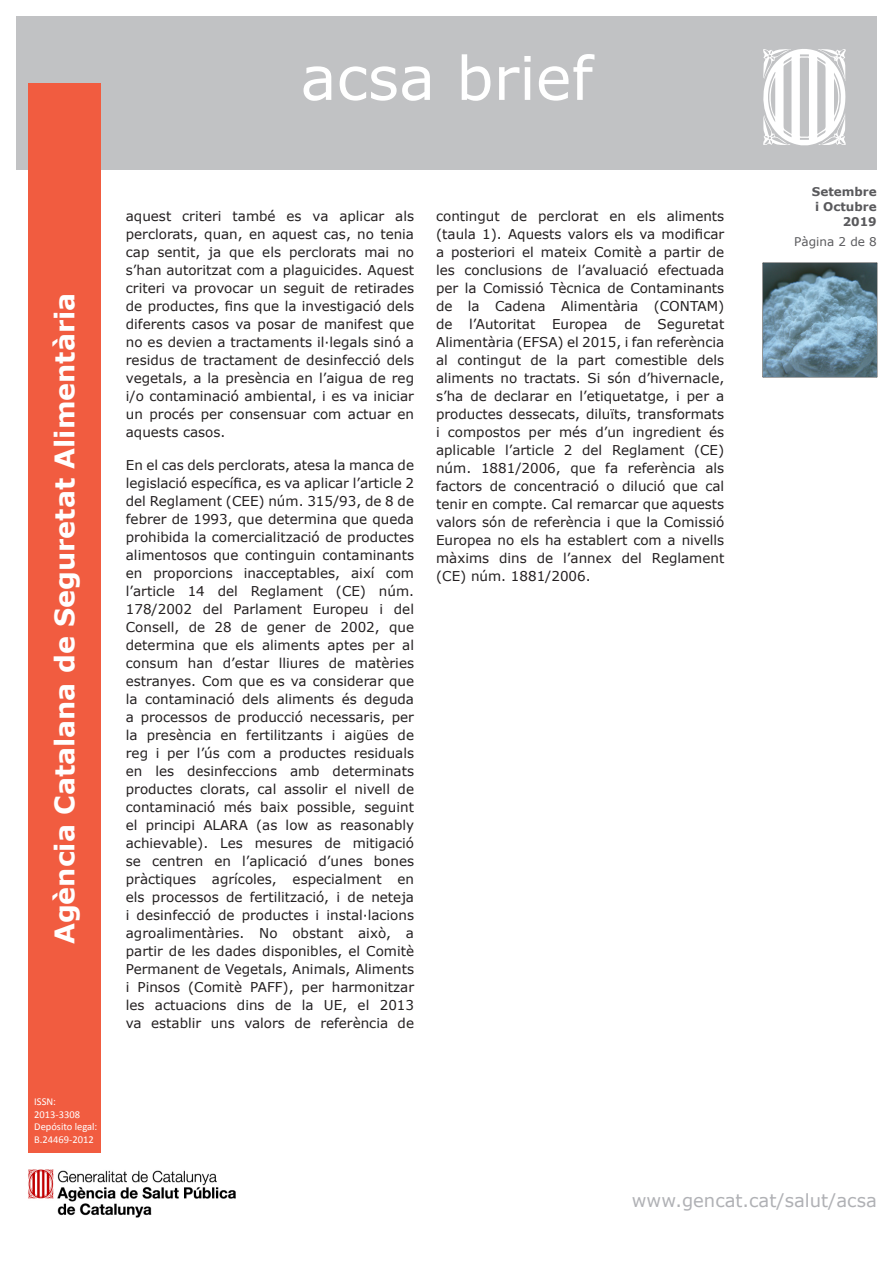
<style>
.page{position:relative;width:893px;height:1263px;background:#fff}
.page>*{position:absolute;margin:0;border:0;box-sizing:border-box;transform-origin:0 0}
.t1{font:60px "Verdana";color:#fff}
.t2{font:700 27px "Verdana";color:#fff}
.t3{font:18px "Verdana";color:#b0b1b5}
.Cuerpo_texto{font:13.5px/18px "Verdana";color:#231f20;text-align:justify}
.Títulos{font:700 12px "Verdana";color:#5a5a5d}
.Títulos-2{font:12px "Verdana";color:#5a5a5d}
.t4{font:10.5px/12.6px "Calibri";color:#fff}
</style>
<div class="page">
<div style="left:16px;top:17px;width:861px;height:153px;background:#c1c2c4"></div>
<div style="left:29px;top:84px;width:72px;height:1069px;background:#f15c40"></div>
<svg style="left:763px;top:49px;width:83px;height:96px"></svg>
<img style="left:28px;top:1169px;width:208px;height:49px">
<svg style="left:762px;top:262px;width:115px;height:116px"></svg>
<img style="left:763px;top:263px;width:114px;height:114px">
<h1 class="t1" style="left:300px;top:40px;width:294px">acsa brief</h1>
<h2 class="t2" style="left:47px;top:944px;width:653px;rotate:-90deg">Agència Catalana de Seguretat Alimentària</h2>
<p class="t4" style="left:34px;top:1095px;width:65px">ISSN:<br>2013-3308<br>Depósito legal:<br>B.24469-2012</p>
<p class="Cuerpo_texto" style="left:126px;top:207px;width:290px">aquest criteri també es va aplicar als perclorats, quan, en aquest cas, no tenia cap sentit, ja que els perclorats mai no s’han autoritzat com a plaguicides. Aquest criteri va provocar un seguit de retirades de productes, fins que la investigació dels diferents casos va posar de manifest que no es devien a tractaments il·legals sinó a residus de tractament de desinfecció dels vegetals, a la presència en l’aigua de reg i/o contaminació ambiental, i es va iniciar un procés per consensuar com actuar en aquests casos.</p>
<p class="Cuerpo_texto" style="left:126px;top:456px;width:290px">En el cas dels perclorats, atesa la manca de legislació específica, es va aplicar l’article 2 del Reglament (CEE) núm. 315/93, de 8 de febrer de 1993, que determina que queda prohibida la comercialització de productes alimentosos que continguin contaminants en proporcions inacceptables, així com l’article 14 del Reglament (CE) núm.<br>178/2002 del Parlament Europeu i del Consell, de 28 de gener de 2002, que determina que els aliments aptes per al consum han d’estar lliures de matèries estranyes. Com que es va considerar que la contaminació dels aliments és deguda a processos de producció necessaris, per la presència en fertilitzants i aigües de reg i per l’ús com a productes residuals en les desinfeccions amb determinats productes clorats, cal assolir el nivell de contaminació més baix possible, seguint el principi ALARA (as low as reasonably achievable). Les mesures de mitigació se centren en l’aplicació d’unes bones pràctiques agrícoles, especialment en els processos de fertilització, i de neteja i desinfecció de productes i instal·lacions agroalimentàries. No obstant això, a partir de les dades disponibles, el Comitè Permanent de Vegetals, Animals, Aliments i Pinsos (Comitè PAFF), per harmonitzar les actuacions dins de la UE, el 2013 va establir uns valors de referència de</p>
<p class="Cuerpo_texto" style="left:436px;top:207px;width:290px">contingut de perclorat en els aliments (taula 1). Aquests valors els va modificar a posteriori el mateix Comitè a partir de les conclusions de l’avaluació efectuada per la Comissió Tècnica de Contaminants de la Cadena Alimentària (CONTAM) de l’Autoritat Europea de Seguretat Alimentària (EFSA) el 2015, i fan referència al contingut de la part comestible dels aliments no tractats. Si són d’hivernacle, s’ha de declarar en l’etiquetatge, i per a productes dessecats, diluïts, transformats i compostos per més d’un ingredient és aplicable l’article 2 del Reglament (CE) núm. 1881/2006, que fa referència als factors de concentració o dilució que cal tenir en compte. Cal remarcar que aquests valors són de referència i que la Comissió Europea no els ha establert com a nivells màxims dins de l’annex del Reglament (CE) núm. 1881/2006.</p>
<p class="Títulos" style="left:812px;top:184px;width:66px">Setembre</p>
<p class="Títulos" style="left:815px;top:199px;width:63px">i Octubre</p>
<p class="Títulos" style="left:843px;top:214px;width:36px">2019</p>
<p class="Títulos-2" style="left:794px;top:234px;width:84px">Pàgina 2 de 8</p>
<h3 class="t3" style="left:632px;top:1189px;width:246px">www.gencat.cat/salut/acsa</h3>
</div>
